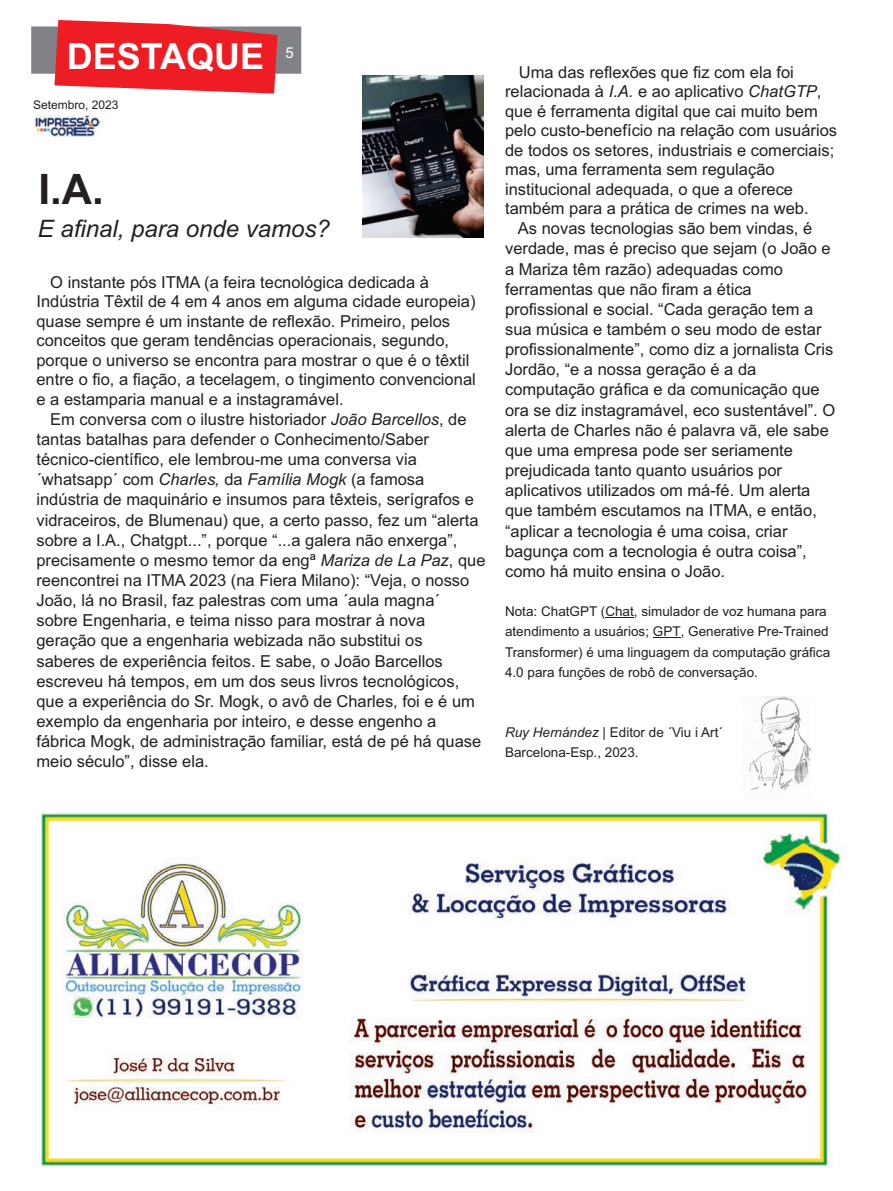
<style>
.page{position:relative;width:893px;height:1191px;background:#fff}
.page>*{position:absolute;margin:0;border:0;box-sizing:border-box;transform-origin:0 0}
.t1{font:700 42px "Arial";color:#231f20}
.t2{font:700 36px "Arial";color:#fff}
.t3{font:italic 24px "Arial";color:#231f20}
.t4{font:16.5px/20.1px "Arial";color:#231f20}
.t5{font:15px "Arial";color:#fff}
.t6{font:13.5px/20.1px "Arial";color:#231f20}
.t7{font:12px "Arial";color:#231f20}
.s1{font-style:italic}
</style>
<div class="page">
<svg style="left:31px;top:20px;width:270px;height:74px"></svg>
<img style="left:34px;top:116px;width:65px;height:20px">
<img style="left:39px;top:811px;width:802px;height:356px">
<svg style="left:605px;top:617px;width:29px;height:1px"></svg>
<svg style="left:653px;top:637px;width:28px;height:1px"></svg>
<img style="left:363px;top:76px;width:121px;height:162px">
<img style="left:749px;top:696px;width:61px;height:95px">
<h2 class="t2" style="left:67px;top:42px;width:199px">DESTAQUE</h2>
<p class="t5" style="left:285px;top:48px;width:10px">5</p>
<p class="t7" style="left:33px;top:100px;width:87px">Setembro, 2023</p>
<h1 class="t1" style="left:38px;top:173px;width:67px">I.A.</h1>
<h3 class="t3" style="left:38px;top:220px;width:294px">E afinal, para onde vamos?</h3>
<p class="t4" style="left:36px;top:274px;width:441px;line-height:19.4px;text-indent:14px">O instante pós ITMA (a feira tecnológica dedicada à Indústria Têxtil de 4 em 4 anos em alguma cidade europeia) quase sempre é um instante de reflexão. Primeiro, pelos conceitos que geram tendências operacionais, segundo, porque o universo se encontra para mostrar o que é o têxtil entre o fio, a fiação, a tecelagem, o tingimento convencional e a estamparia manual e a instagramável.</p>
<p class="t4" style="left:36px;top:410px;width:451px;text-indent:14px">Em conversa com o ilustre historiador <span class="s1">João Barcellos</span>, de tantas batalhas para defender o Conhecimento/Saber técnico-científico, ele lembrou-me uma conversa via ´whatsapp´ com <span class="s1">Charles,</span> da <span class="s1">Família Mogk</span> (a famosa indústria de maquinário e insumos para têxteis, serígrafos e vidraceiros, de Blumenau) que, a certo passo, fez um “alerta sobre a I.A., Chatgpt...”, porque “...a galera não enxerga”, precisamente o mesmo temor da engª <span class="s1">Mariza de La Paz</span>, que reencontrei na ITMA 2023 (na Fiera Milano): “Veja, o nosso João, lá no Brasil, faz palestras com uma ´aula magna´<br>sobre Engenharia, e teima nisso para mostrar à nova geração que a engenharia webizada não substitui os<br>saberes de experiência feitos. E sabe, o João Barcellos escreveu há tempos, em um dos seus livros tecnológicos, que a experiência do Sr. Mogk, o avô de Charles, foi e é um exemplo da engenharia por inteiro, e desse engenho a fábrica Mogk, de administração familiar, está de pé há quase meio século”, disse ela.</p>
<p class="t4" style="left:519px;top:64px;width:277px">Uma das reflexões que fiz com ela foi</p>
<p class="t4" style="left:505px;top:83px;width:318px">relacionada à <span class="s1">I.A.</span> e ao aplicativo <span class="s1">ChatGTP</span>,</p>
<p class="t4" style="left:505px;top:103px;width:314px">que é ferramenta digital que cai muito bem</p>
<p class="t4" style="left:505px;top:122px;width:333px">pelo custo-benefício na relação com usuários</p>
<p class="t4" style="left:505px;top:141px;width:331px">de todos os setores, industriais e comerciais;</p>
<p class="t4" style="left:505px;top:161px;width:271px">mas, uma ferramenta sem regulação</p>
<p class="t4" style="left:505px;top:180px;width:290px">institucional adequada, o que a oferece</p>
<p class="t4" style="left:505px;top:200px;width:305px">também para a prática de crimes na web.</p>
<p class="t4" style="left:518px;top:220px;width:296px">As novas tecnologias são bem vindas, é</p>
<p class="t4" style="left:505px;top:240px;width:327px">verdade, mas é preciso que sejam (o João e</p>
<p class="t4" style="left:505px;top:260px;width:279px">a Mariza têm razão) adequadas como</p>
<p class="t4" style="left:505px;top:280px;width:248px">ferramentas que não firam a ética</p>
<p class="t4" style="left:505px;top:300px;width:310px">profissional e social. “Cada geração tem a</p>
<p class="t4" style="left:505px;top:321px;width:318px">sua música e também o seu modo de estar</p>
<p class="t4" style="left:505px;top:341px;width:330px">profissionalmente”, como diz a jornalista Cris</p>
<p class="t4" style="left:505px;top:361px;width:253px">Jordão, “e a nossa geração é a da</p>
<p class="t4" style="left:505px;top:381px;width:316px">computação gráfica e da comunicação que</p>
<p class="t4" style="left:505px;top:401px;width:332px">ora se diz instagramável, eco sustentável”. O</p>
<p class="t4" style="left:505px;top:421px;width:325px">alerta de Charles não é palavra vã, ele sabe</p>
<p class="t4" style="left:505px;top:441px;width:289px">que uma empresa pode ser seriamente</p>
<p class="t4" style="left:505px;top:462px;width:278px">prejudicada tanto quanto usuários por</p>
<p class="t4" style="left:505px;top:482px;width:307px">aplicativos utilizados om má-fé. Um alerta</p>
<p class="t4" style="left:505px;top:502px;width:313px">que também escutamos na ITMA, e então,</p>
<p class="t4" style="left:505px;top:522px;width:284px">“aplicar a tecnologia é uma coisa, criar</p>
<p class="t4" style="left:505px;top:542px;width:303px">bagunça com a tecnologia é outra coisa”,</p>
<p class="t4" style="left:505px;top:562px;width:222px">como há muito ensina o João.</p>
<p class="t6" style="left:505px;top:602px;width:327px">Nota: ChatGPT (Chat, simulador de voz humana para atendimento a usuários; GPT, Generative Pre-Trained Transformer) é uma linguagem da computação gráfica 4.0 para funções de robô de conversação.</p>
<p class="t6" style="left:505px;top:723px;width:219px"><span class="s1">Ruy Hernández |</span> Editor de ´Viu i Art´<br>Barcelona-Esp., 2023.</p>
</div>
